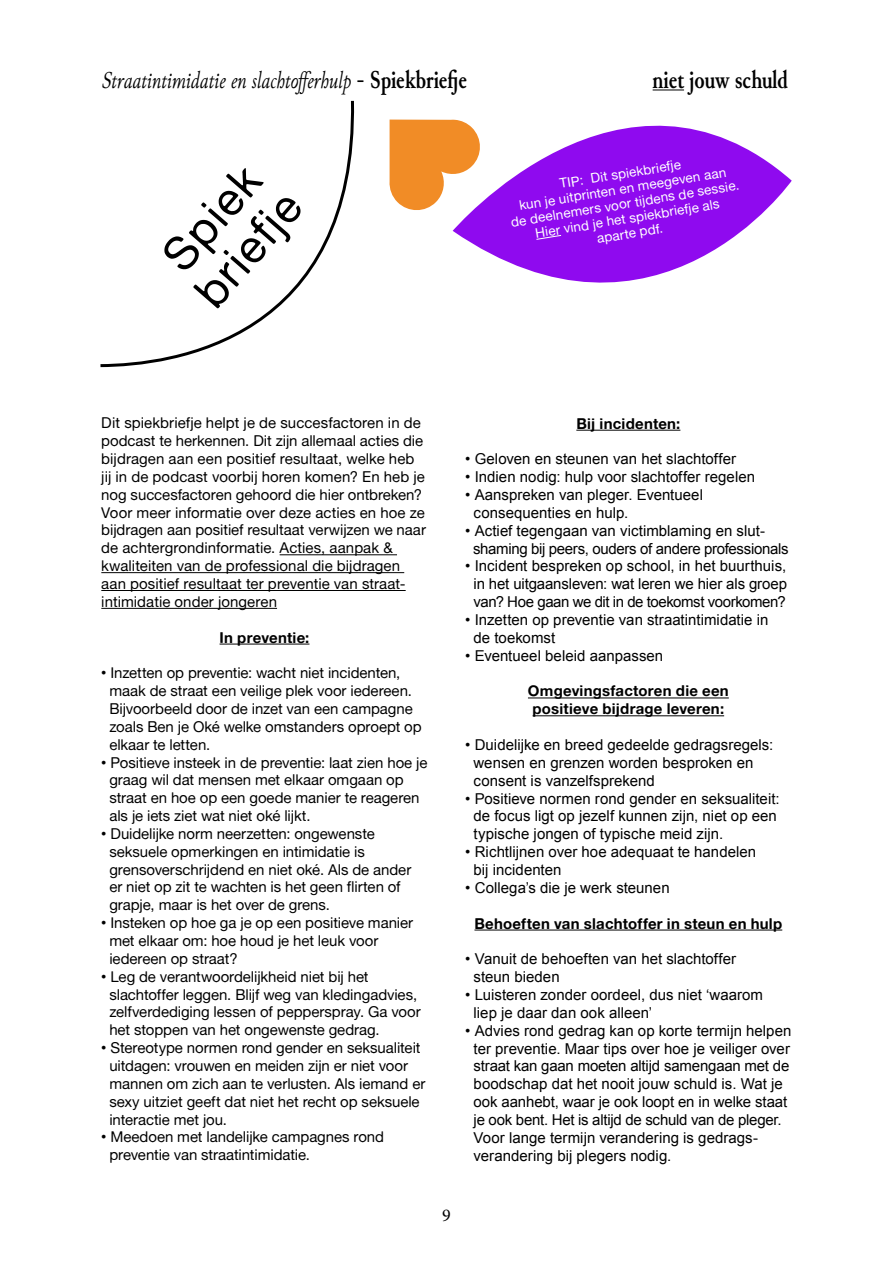
<style>
.page{position:relative;width:893px;height:1263px;background:#fff}
.page>*{position:absolute;margin:0;border:0;box-sizing:border-box;transform-origin:0 0}
.t1{font:46.5px/48px "Alte Haas Grotesk";color:#000}
.t2{font:700 condensed 25.5px "Junicode";color:#000}
.t3{font:italic condensed 24px "Junicode";color:#000}
.t4{font:18px "Minion Pro";color:#000}
.t5{font:15px/17.9px "Alte Haas Grotesk";letter-spacing:-.005em;color:#000}
.t6{font:15px/17.9px "Arial";color:#000}
.t7{font:15px/17.9px "Alte Haas Grotesk Bold";letter-spacing:.015em;color:#000;text-align:center}
.t8{font:13.5px/15px "Alte Haas Grotesk";color:#fff;text-align:center}
.s1{font-weight:700;font-style:normal;font-size:25.5px}
.s2{font-family:"Arial"}
</style>
<div class="page">
<hr style="left:280px;top:554px;width:117px;height:1px;background:#000">
<hr style="left:101px;top:572px;width:303px;height:1px;background:#000">
<hr style="left:101px;top:590px;width:305px;height:1px;background:#000">
<hr style="left:101px;top:608px;width:176px;height:1px;background:#000">
<hr style="left:220px;top:644px;width:89px;height:1px;background:#000">
<hr style="left:576px;top:430px;width:104px;height:1px;background:#000">
<hr style="left:528px;top:698px;width:201px;height:1px;background:#000">
<hr style="left:533px;top:715px;width:191px;height:1px;background:#000">
<hr style="left:474px;top:930px;width:308px;height:1px;background:#000">
<svg style="left:100px;top:100px;width:255px;height:268px"></svg>
<svg style="left:389px;top:120px;width:64px;height:90px;background:#f29a40"></svg>
<svg style="left:453px;top:89px;width:339px;height:194px;fill:#8f0aef"></svg>
<svg style="left:536px;top:235px;width:26px;height:5px"></svg>
<h3 class="t3" style="left:101px;top:62px;width:367px">Straatintimidatie en slachtofferhulp <span class="s1">- Spiekbriefje</span></h3>
<h2 class="t2" style="left:653px;top:60px;width:137px">niet jouw schuld</h2>
<h1 class="t1" style="left:149px;top:253px;width:137px;rotate:-49deg">Spiek briefje</h1>
<p class="t8" style="left:505px;top:184px;width:232px;rotate:-9deg">TIP: Dit spiekbriefje<br>kun je uitprinten en meegeven aan<br>de deelnemers voor tijdens de sessie.<br>Hier vind je het spiekbriefje als<br>aparte pdf.</p>
<p class="t5" style="left:101px;top:414px;width:326px">Dit spiekbriefje helpt je de succesfactoren in de podcast te herkennen. Dit zijn allemaal acties die bijdragen aan een positief resultaat, welke heb jij in de podcast voorbij horen komen? En heb je nog succesfactoren gehoord die hier ontbreken?<br>Voor meer informatie over deze acties en hoe ze bijdragen aan positief resultaat verwijzen we naar de achtergrondinformatie. Acties, aanpak &amp; kwaliteiten van de professional die bijdragen aan positief resultaat ter preventie van straat&shy;intimidatie onder jongeren</p>
<p class="t7" style="left:220px;top:628px;width:91px">In preventie:</p>
<p class="t5" style="left:109px;top:664px;width:314px;text-indent:-8px"><span class="s2">•</span> Inzetten op preventie: wacht niet incidenten, maak de straat een veilige plek voor iedereen.<br>Bijvoorbeeld door de inzet van een campagne zoals Ben je Oké welke omstanders oproept op elkaar te letten.</p>
<p class="t5" style="left:109px;top:753px;width:320px;text-indent:-8px"><span class="s2">•</span> Positieve insteek in de preventie: laat zien hoe je graag wil dat mensen met elkaar omgaan op straat en hoe op een goede manier te reageren als je iets ziet wat niet oké lijkt.</p>
<p class="t5" style="left:109px;top:824px;width:303px;text-indent:-8px"><span class="s2">•</span> Duidelijke norm neerzetten: ongewenste seksuele opmerkingen en intimidatie is grensoverschrijdend en niet oké. Als de ander er niet op zit te wachten is het geen flirten of grapje, maar is het over de grens.</p>
<p class="t5" style="left:109px;top:914px;width:305px;text-indent:-8px"><span class="s2">•</span> Insteken op hoe ga je op een positieve manier met elkaar om: hoe houd je het leuk voor iedereen op straat?</p>
<p class="t5" style="left:109px;top:967px;width:313px;text-indent:-8px"><span class="s2">•</span> Leg de verantwoordelijkheid niet bij het slachtoffer leggen. Blijf weg van kledingadvies, zelfverdediging lessen of pepperspray. Ga voor het stoppen van het ongewenste gedrag.</p>
<p class="t5" style="left:109px;top:1039px;width:318px;text-indent:-8px"><span class="s2">•</span> Stereotype normen rond gender en seksualiteit uitdagen: vrouwen en meiden zijn er niet voor mannen om zich aan te verlusten. Als iemand er sexy uitziet geeft dat niet het recht op seksuele interactie met jou.</p>
<p class="t5" style="left:109px;top:1128px;width:276px;text-indent:-8px"><span class="s2">•</span> Meedoen met landelijke campagnes rond preventie van straatintimidatie.</p>
<p class="t7" style="left:576px;top:414px;width:106px">Bij incidenten:</p>
<p class="t6" style="left:465px;top:450px;width:272px">• Geloven en steunen van het slachtoffer</p>
<p class="t6" style="left:465px;top:468px;width:291px">• Indien nodig: hulp voor slachtoffer regelen</p>
<p class="t6" style="left:474px;top:486px;width:231px;text-indent:-8px">• Aanspreken van pleger. Eventueel consequenties en hulp.</p>
<p class="t6" style="left:473px;top:522px;width:317px;text-indent:-8px">• Actief tegengaan van victimblaming en slut&shy;shaming bij peers, ouders of andere professionals</p>
<p class="t6" style="left:465px;top:557px;width:323px;text-align:center">• Incident bespreken op school, in het buurthuis, in het uitgaansleven: wat leren we hier als groep van? Hoe gaan we dit in de toekomst voorkomen?</p>
<p class="t6" style="left:474px;top:611px;width:296px;text-indent:-8px">• Inzetten op preventie van straatintimidatie in de toekomst</p>
<p class="t6" style="left:465px;top:647px;width:200px">• Eventueel beleid aanpassen</p>
<p class="t7" style="left:528px;top:682px;width:202px">Omgevingsfactoren die een positieve bijdrage leveren:</p>
<p class="t6" style="left:474px;top:736px;width:301px;text-indent:-8px">• Duidelijke en breed gedeelde gedragsregels: wensen en grenzen worden besproken en consent is vanzelfsprekend</p>
<p class="t6" style="left:474px;top:789px;width:308px;text-indent:-8px">• Positieve normen rond gender en seksualiteit: de focus ligt op jezelf kunnen zijn, niet op een typische jongen of typische meid zijn.</p>
<p class="t6" style="left:474px;top:843px;width:284px;text-indent:-8px">• Richtlijnen over hoe adequaat te handelen bij incidenten</p>
<p class="t6" style="left:465px;top:879px;width:206px">• Collega’s die je werk steunen</p>
<p class="t7" style="left:474px;top:914px;width:309px">Behoeften van slachtoffer in steun en hulp</p>
<p class="t6" style="left:474px;top:950px;width:264px;text-indent:-8px">• Vanuit de behoeften van het slachtoffer steun bieden</p>
<p class="t6" style="left:474px;top:986px;width:291px;text-indent:-8px">• Luisteren zonder oordeel, dus niet ‘waarom liep je daar dan ook alleen’</p>
<p class="t6" style="left:474px;top:1021px;width:319px;text-indent:-8px">• Advies rond gedrag kan op korte termijn helpen ter preventie. Maar tips over hoe je veiliger over straat kan gaan moeten altijd samengaan met de boodschap dat het nooit jouw schuld is. Wat je ook aanhebt, waar je ook loopt en in welke staat je ook bent. Het is altijd de schuld van de pleger.<br>Voor lange termijn verandering is gedrags&shy;verandering bij plegers nodig.</p>
<p class="t4" style="left:442px;top:1203px;width:10px">9</p>
</div>
